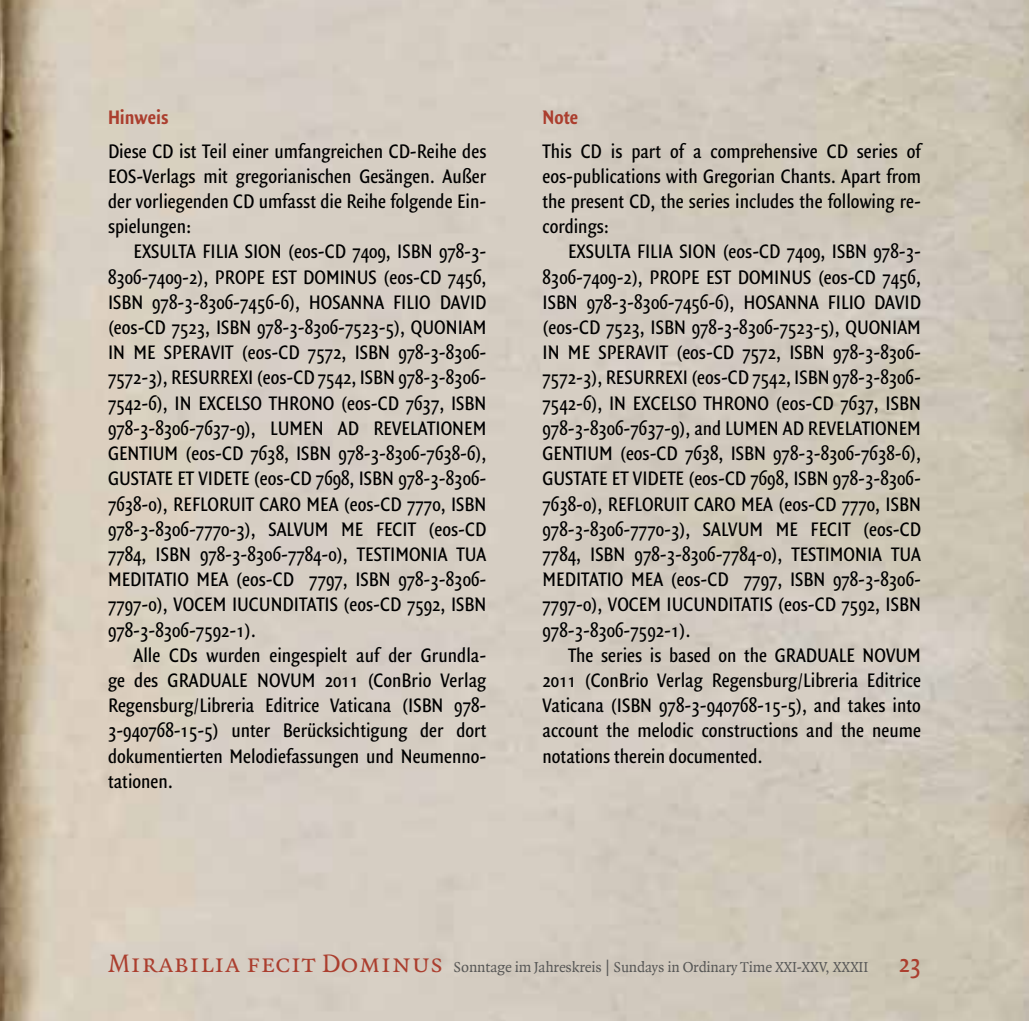
<style>
.page{position:relative;width:1029px;height:1021px;background:#fff}
.page>*{position:absolute;margin:0;border:0;box-sizing:border-box;transform-origin:0 0}
.t1{font:21px/25.2px "Quadraat Sans Con";color:#000;text-align:justify}
.t2{font:700 21px "Quadraat Sans Con";color:#ab3e2e}
.t3{font:15.6px "Quadraat";letter-spacing:-.01em;color:#575756}
.s1{font-family:"Quadraat Small Caps";font-size:27px;color:#ab3e2e}
.s2{font-family:"Quadraat Sans Con";font-size:27.9px;color:#ab3e2e}
</style>
<div class="page">
<img style="left:0;top:0;width:1029px;height:1020px">
<p class="t2" style="left:108px;top:105px;width:62px">Hinweis</p>
<p class="t1" style="left:108px;top:139px;width:380px">Diese CD ist Teil einer umfangreichen CD-Reihe des EOS-Verlags mit gregorianischen Gesängen. Außer der vorliegenden CD umfasst die Reihe folgende Ein&shy;spielungen:</p>
<p class="t1" style="left:108px;top:239px;width:380px;text-indent:26px">EXSULTA FILIA SION (eos-CD 7409, ISBN 978-3- 8306-7409-2), PROPE EST DOMINUS (eos-CD 7456, ISBN 978-3-8306-7456-6), HOSANNA FILIO DAVID (eos-CD 7523, ISBN 978-3-8306-7523-5), QUONIAM IN ME SPERAVIT (eos-CD 7572, ISBN 978-3-8306- 7572-3), RESURREXI (eos-CD 7542, ISBN 978-3-8306- 7542-6), IN EXCELSO THRONO (eos-CD 7637, ISBN 978-3-8306-7637-9), LUMEN AD REVELATIONEM GENTIUM (eos-CD 7638, ISBN 978-3-8306-7638-6), GUSTATE ET VIDETE (eos-CD 7698, ISBN 978-3-8306- 7638-0), REFLORUIT CARO MEA (eos-CD 7770, ISBN 978-3-8306-7770-3), SALVUM ME FECIT (eos-CD 7784, ISBN 978-3-8306-7784-0), TESTIMONIA TUA MEDITATIO MEA (eos-CD 7797, ISBN 978-3-8306- 7797-0), VOCEM IUCUNDITATIS (eos-CD 7592, ISBN 978-3-8306-7592-1).</p>
<p class="t1" style="left:108px;top:643px;width:380px;text-indent:26px">Alle CDs wurden eingespielt auf der Grundla&shy;ge des GRADUALE NOVUM 2011 (ConBrio Verlag Regensburg/Libreria Editrice Vaticana (ISBN 978- 3-940768-15-5) unter Berücksichtigung der dort dokumentierten Melodiefassungen und Neumenno&shy;tationen.</p>
<p class="t2" style="left:543px;top:105px;width:37px">Note</p>
<p class="t1" style="left:543px;top:139px;width:380px">This CD is part of a comprehensive CD series of eos-publications with Gregorian Chants. Apart from the present CD, the series includes the following re&shy;cordings:</p>
<p class="t1" style="left:543px;top:239px;width:380px;text-indent:26px">EXSULTA FILIA SION (eos-CD 7409, ISBN 978-3- 8306-7409-2), PROPE EST DOMINUS (eos-CD 7456, ISBN 978-3-8306-7456-6), HOSANNA FILIO DAVID (eos-CD 7523, ISBN 978-3-8306-7523-5), QUONIAM IN ME SPERAVIT (eos-CD 7572, ISBN 978-3-8306- 7572-3), RESURREXI (eos-CD 7542, ISBN 978-3-8306- 7542-6), IN EXCELSO THRONO (eos-CD 7637, ISBN 978-3-8306-7637-9), and LUMEN AD REVELATIONEM GENTIUM (eos-CD 7638, ISBN 978-3-8306-7638-6), GUSTATE ET VIDETE (eos-CD 7698, ISBN 978-3-8306- 7638-0), REFLORUIT CARO MEA (eos-CD 7770, ISBN 978-3-8306-7770-3), SALVUM ME FECIT (eos-CD 7784, ISBN 978-3-8306-7784-0), TESTIMONIA TUA MEDITATIO MEA (eos-CD 7797, ISBN 978-3-8306- 7797-0), VOCEM IUCUNDITATIS (eos-CD 7592, ISBN 978-3-8306-7592-1).</p>
<p class="t1" style="left:543px;top:643px;width:380px;text-indent:26px">The series is based on the GRADUALE NOVUM 2011 (ConBrio Verlag Regensburg/Libreria Editrice Vaticana (ISBN 978-3-940768-15-5), and takes into account the melodic constructions and the neume notations therein documented.</p>
<p class="t3" style="left:108px;top:958px;width:814px"><span class="s1">Mirabilia fecit Dominus</span> Sonntage im Jahreskreis | Sundays in Ordinary Time XXI-XXV, XXXII <span class="s2">23</span></p>
</div>
